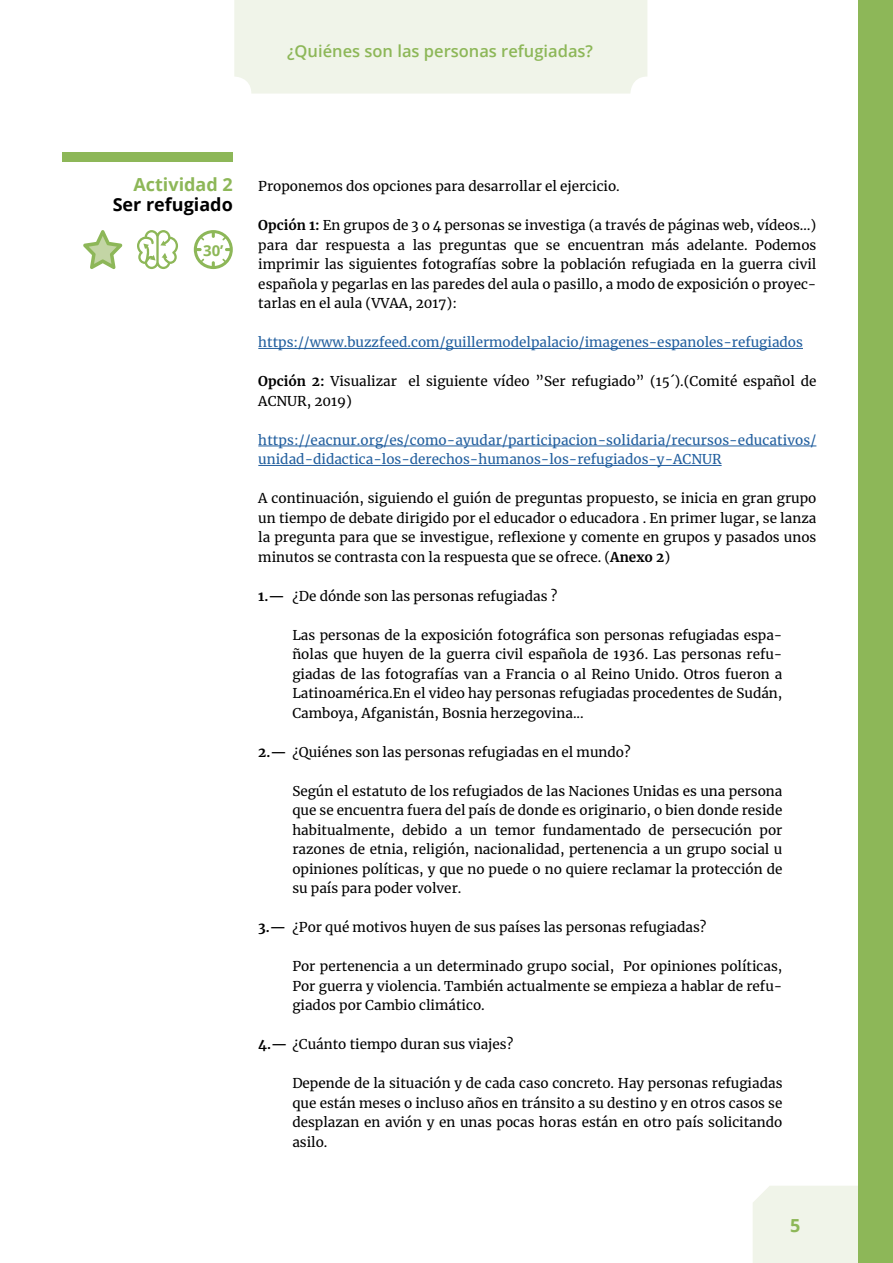
<style>
.page{position:relative;width:893px;height:1263px;background:#fff}
.page>*{position:absolute;margin:0;border:0;box-sizing:border-box;transform-origin:0 0}
.t1{font:700 18px "Open Sans";color:#000}
.t2{font:700 18px "Open Sans";color:#8db758}
.t3{font:600 16.5px "Open Sans";color:#8db758}
.t4{font:700 15px "Open Sans";color:#8db758}
.t5{font:13.5px/19.5px "Merriweather";color:#000;text-align:justify}
.t6{font:13.5px/19.5px "Merriweather";color:#215e9e}
.s1{font-weight:700}
</style>
<div class="page">
<div style="left:753px;top:1186px;width:106px;height:77px;background:#f0f4e9"></div>
<div style="left:234px;top:0;width:413px;height:94px;background:#f0f4e9"></div>
<div style="left:859px;top:0;width:34px;height:1263px;background:#8db758"></div>
<div style="left:63px;top:152px;width:170px;height:9px;background:#8db758"></div>
<hr style="left:258px;top:348px;width:545px;height:1px;background:#215e9e">
<hr style="left:258px;top:446px;width:558px;height:1px;background:#215e9e">
<hr style="left:258px;top:465px;width:464px;height:1px;background:#215e9e">
<svg style="left:137px;top:230px;width:41px;height:39px"></svg>
<svg style="left:83px;top:230px;width:39px;height:39px"></svg>
<svg style="left:194px;top:230px;width:39px;height:39px"></svg>
<p class="t3" style="left:287px;top:40px;width:307px">¿Quiénes son las personas refugiadas?</p>
<h1 class="t2" style="left:133px;top:172px;width:101px">Actividad 2</h1>
<h1 class="t1" style="left:113px;top:191px;width:122px">Ser refugiado</h1>
<p class="t4" style="left:203px;top:240px;width:22px">30’</p>
<p class="t5" style="left:258px;top:176px;width:363px">Proponemos dos opciones para desarrollar el ejercicio.</p>
<p class="t5" style="left:258px;top:215px;width:560px"><span class="s1">Opción 1:</span> En grupos de 3 o 4 personas se investiga (a través de páginas web, vídeos…) para dar respuesta a las preguntas que se encuentran más adelante. Podemos imprimir las siguientes fotografías sobre la población refugiada en la guerra civil española y pegarlas en las paredes del aula o pasillo, a modo de exposición o proyec&shy;tarlas en el aula (VVAA, 2017):</p>
<p class="t6" style="left:258px;top:332px;width:546px">https://www.buzzfeed.com/guillermodelpalacio/imagenes-espanoles-refugiados</p>
<p class="t5" style="left:258px;top:371px;width:560px"><span class="s1">Opción 2:</span> Visualizar el siguiente vídeo ”Ser refugiado” (15´).(Comité español de<br>ACNUR, 2019)</p>
<p class="t6" style="left:258px;top:429px;width:559px">https://eacnur.org/es/como-ayudar/participacion-solidaria/recursos-educativos/ unidad-didactica-los-derechos-humanos-los-refugiados-y-ACNUR</p>
<p class="t5" style="left:258px;top:488px;width:560px">A continuación, siguiendo el guión de preguntas propuesto, se inicia en gran grupo un tiempo de debate dirigido por el educador o educadora . En primer lugar, se lanza la pregunta para que se investigue, reflexione y comente en grupos y pasados unos minutos se contrasta con la respuesta que se ofrece. (<span class="s1">Anexo 2</span>)</p>
<p class="t5" style="left:258px;top:585px;width:300px"><span class="s1">1.—</span> ¿De dónde son las personas refugiadas ?</p>
<p class="t5" style="left:292px;top:624px;width:492px">Las personas de la exposición fotográfica son personas refugiadas espa&shy;ñolas que huyen de la guerra civil española de 1936. Las personas refu&shy;giadas de las fotografías van a Francia o al Reino Unido. Otros fueron a Latinoamérica.En el video hay personas refugiadas procedentes de Sudán, Camboya, Afganistán, Bosnia herzegovina...</p>
<p class="t5" style="left:258px;top:741px;width:374px"><span class="s1">2.—</span> ¿Quiénes son las personas refugiadas en el mundo?</p>
<p class="t5" style="left:292px;top:780px;width:492px">Según el estatuto de los refugiados de las Naciones Unidas es una persona que se encuentra fuera del país de donde es originario, o bien donde reside habitualmente, debido a un temor fundamentado de persecución por razones de etnia, religión, nacionalidad, pertenencia a un grupo social u opiniones políticas, y que no puede o no quiere reclamar la protección de su país para poder volver.</p>
<p class="t5" style="left:258px;top:917px;width:450px"><span class="s1">3.—</span> ¿Por qué motivos huyen de sus países las personas refugiadas?</p>
<p class="t5" style="left:292px;top:956px;width:492px">Por pertenencia a un determinado grupo social, Por opiniones políticas, Por guerra y violencia. También actualmente se empieza a hablar de refu&shy;giados por Cambio climático.</p>
<p class="t5" style="left:258px;top:1034px;width:256px"><span class="s1">4.—</span> ¿Cuánto tiempo duran sus viajes?</p>
<p class="t5" style="left:292px;top:1073px;width:492px">Depende de la situación y de cada caso concreto. Hay personas refugiadas que están meses o incluso años en tránsito a su destino y en otros casos se desplazan en avión y en unas pocas horas están en otro país solicitando asilo.</p>
<h1 class="t2" style="left:790px;top:1212px;width:12px">5</h1>
</div>
